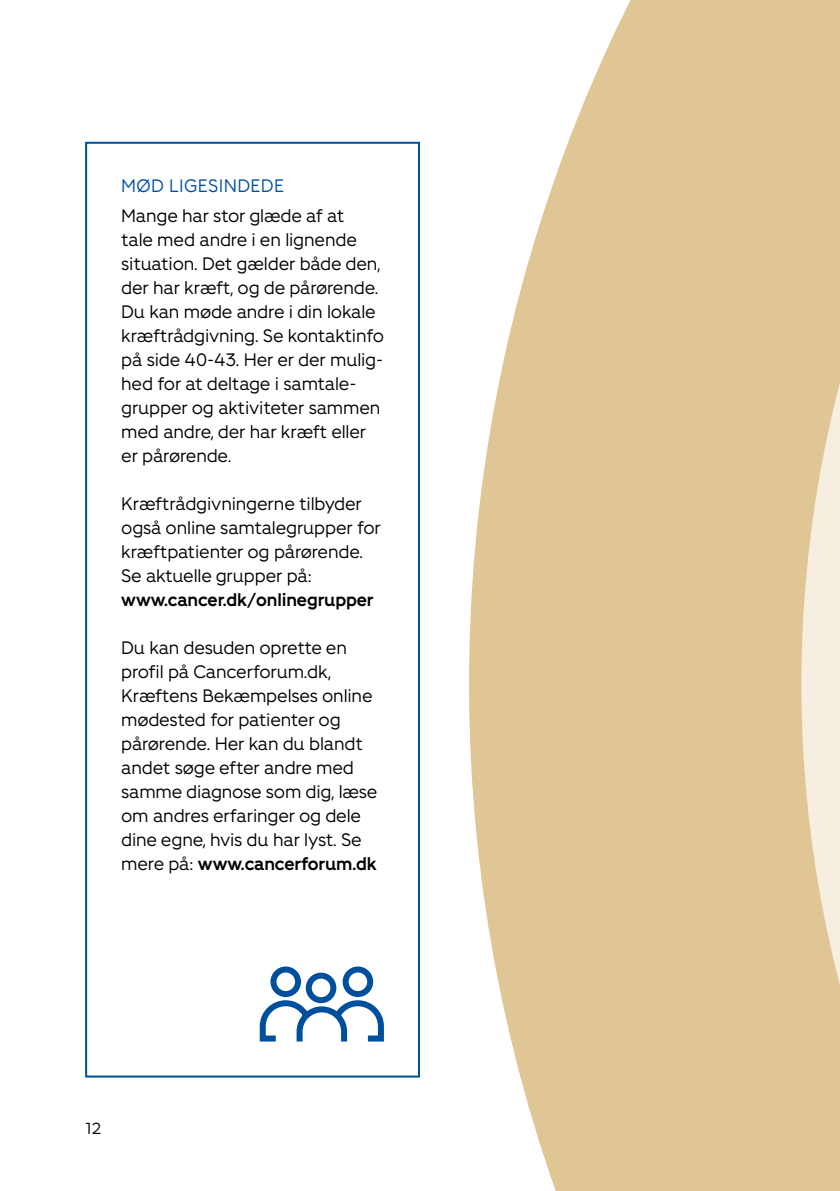
<style>
.page{position:relative;width:840px;height:1191px;background:#fff}
.page>*{position:absolute;margin:0;border:0;box-sizing:border-box;transform-origin:0 0}
.t1{font:18px/24px "Fighter";letter-spacing:-.01em;color:#000}
.t2{font:700 18px "Fighter";letter-spacing:-.01em;color:#000}
.t3{font:18px "Fighter";letter-spacing:.02em;color:#004f9f}
.t4{font:16px "Fighter";color:#000}
.s1{font-weight:700}
</style>
<div class="page">
<svg style="left:476px;top:0;width:363px;height:1191px;background:#e4cda2"></svg>
<div style="left:85px;top:142px;width:335px;height:935px;border:2px solid #004f9f"></div>
<svg style="left:259px;top:966px;width:125px;height:76px"></svg>
<p class="t3" style="left:121px;top:173px;width:164px">MØD LIGESINDEDE</p>
<p class="t1" style="left:121px;top:202px;width:264px">Mange har stor glæde af at<br>tale med andre i en lignende situation. Det gælder både den, der har kræft, og de pårørende.<br>Du kan møde andre i din lokale kræftrådgivning. Se kontaktinfo på side 40-43. Her er der mulig&shy;hed for at deltage i samtale&shy;grupper og aktiviteter sammen med andre, der har kræft eller er pårørende.</p>
<p class="t1" style="left:121px;top:490px;width:261px">Kræftrådgivningerne tilbyder også online samtalegrupper for kræftpatienter og pårørende.<br>Se aktuelle grupper på:</p>
<p class="t2" style="left:121px;top:587px;width:254px">www.cancer.dk/onlinegrupper</p>
<p class="t1" style="left:121px;top:634px;width:258px">Du kan desuden oprette en profil på Cancerforum.dk,<br>Kræftens Bekæmpelses online mødested for patienter og pårørende. Her kan du blandt andet søge efter andre med samme diagnose som dig, læse om andres erfaringer og dele dine egne, hvis du har lyst. Se mere på: <span class="s1">www.cancerforum.dk</span></p>
<p class="t4" style="left:85px;top:1117px;width:17px">12</p>
</div>
